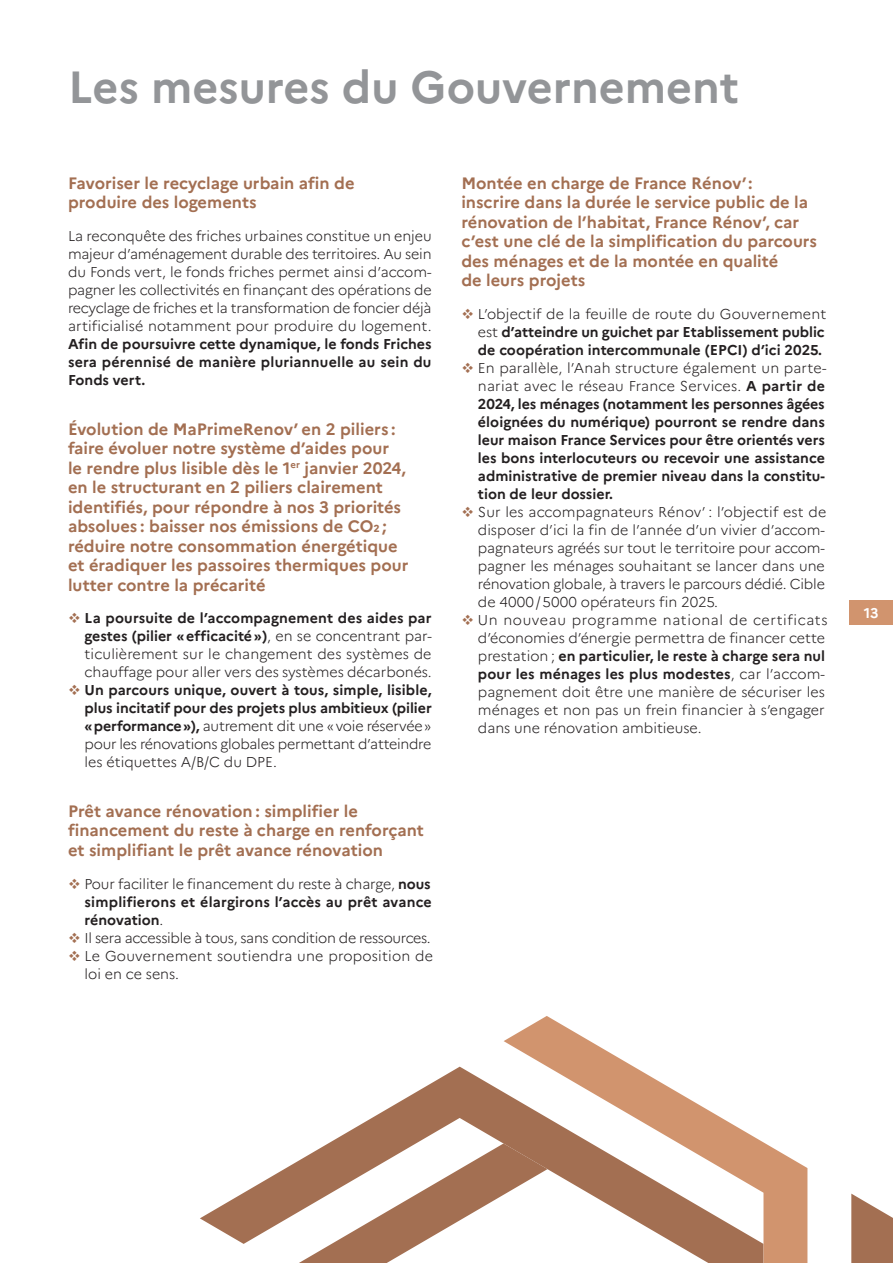
<style>
.page{position:relative;width:893px;height:1263px;background:#fff}
.page>*{position:absolute;margin:0;border:0;box-sizing:border-box;transform-origin:0 0}
.t1{font:700 45px "Marianne";color:#939598}
.Titre_de_Mesure{font:700 16.5px/19.5px "Marianne";color:#a36f52}
.texte_courant{font:300 14.25px/18px "Marianne";color:#231f20;text-align:justify}
.texte_courant-2{font:700 14.25px/18px "Marianne";color:#231f20;text-align:justify}
.texte_courant-3{font:300 14.25px "Marianne";letter-spacing:-.02em;color:#231f20}
.Text_Center{font:700 14.1px "Marianne";color:#fff}
.s1{font-weight:700}
.s2{color:#a36f52}
.s3{font-weight:300}
</style>
<div class="page">
<svg style="left:200px;top:1067px;width:304px;height:196px"></svg>
<svg style="left:504px;top:1016px;width:303px;height:247px"></svg>
<svg style="left:851px;top:1193px;width:42px;height:70px"></svg>
<div style="left:850px;top:600px;width:43px;height:25px;background:#d1946e"></div>
<p class="t1" style="left:68px;top:59px;width:673px">Les mesures du Gouvernement</p>
<p class="Titre_de_Mesure" style="left:68px;top:173px;width:288px">Favoriser le recyclage urbain afin de produire des logements</p>
<p class="texte_courant" style="left:68px;top:226px;width:365px">La reconquête des friches urbaines constitue un enjeu majeur d’aménagement durable des territoires. Au sein du Fonds vert, le fonds friches permet ainsi d’accom&shy;pagner les collectivités en finançant des opérations de recyclage de friches et la transformation de foncier déjà artificialisé notamment pour produire du logement.<br><span class="s1">Afin de poursuivre cette dynamique, le fonds Friches sera pérennisé de manière pluriannuelle au sein du Fonds vert.</span></p>
<p class="Titre_de_Mesure" style="left:68px;top:419px;width:342px">Évolution de MaPrimeRenov’ en 2 piliers : faire évoluer notre système d’aides pour<br>le rendre plus lisible dès le 1<sup>er</sup> janvier 2024, en le structurant en 2 piliers clairement identifiés, pour répondre à nos 3 priorités absolues : baisser nos émissions de CO2 ; réduire notre consommation énergétique et éradiquer les passoires thermiques pour lutter contre la précarité</p>
<p class="texte_courant" style="left:85px;top:608px;width:349px;text-indent:-17px"><span class="s2">❖</span> <span class="s1">La poursuite de l’accompagnement des aides par gestes (pilier «efficacité»)</span>, en se concentrant par&shy;ticulièrement sur le changement des systèmes de chauffage pour aller vers des systèmes décarbonés.</p>
<p class="texte_courant-2" style="left:85px;top:681px;width:349px;text-indent:-17px"><span class="s2">❖</span> Un parcours unique, ouvert à tous, simple, lisible, plus incitatif pour des projets plus ambitieux (pilier «performance»), <span class="s3">autrement dit une « voie réservée » pour les rénovations globales permettant d’atteindre les étiquettes A/B/C du DPE.</span></p>
<p class="Titre_de_Mesure" style="left:68px;top:801px;width:357px">Prêt avance rénovation : simplifier le financement du reste à charge en renforçant et simplifiant le prêt avance rénovation</p>
<p class="texte_courant-2" style="left:85px;top:874px;width:349px;text-indent:-17px"><span class="s2">❖</span> <span class="s3">Pour faciliter le financement du reste à charge,</span> nous simplifierons et élargirons l’accès au prêt avance rénovation<span class="s3">.</span></p>
<p class="texte_courant-3" style="left:68px;top:926px;width:364px"><span class="s2">❖</span> Il sera accessible à tous, sans condition de ressources.</p>
<p class="texte_courant" style="left:85px;top:945px;width:350px;text-indent:-17px"><span class="s2">❖</span> Le Gouvernement soutiendra une proposition de loi en ce sens.</p>
<p class="Titre_de_Mesure" style="left:461px;top:173px;width:357px">Montée en charge de France Rénov’:<br>inscrire dans la durée le service public de la rénovation de l’habitat, France Rénov’, car c’est une clé de la simplification du parcours des ménages et de la montée en qualité<br>de leurs projets</p>
<p class="texte_courant-2" style="left:478px;top:305px;width:350px;text-indent:-17px"><span class="s2">❖</span> <span class="s3">L’objectif de la feuille de route du Gouvernement est</span> d’atteindre un guichet par Etablissement public de coopération intercommunale (EPCI) d’ici 2025.</p>
<p class="texte_courant-2" style="left:478px;top:359px;width:350px;text-indent:-17px"><span class="s2">❖</span> <span class="s3">En parallèle, l’Anah structure également un parte&shy;nariat avec le réseau France Services.</span> A partir de 2024, les ménages (notamment les personnes âgées éloignées du numérique) pourront se rendre dans leur maison France Services pour être orientés vers les bons interlocuteurs ou recevoir une assistance administrative de premier niveau dans la constitu&shy;tion de leur dossier.</p>
<p class="texte_courant" style="left:478px;top:502px;width:350px;text-indent:-17px"><span class="s2">❖</span> Sur les accompagnateurs Rénov’ : l’objectif est de disposer d’ici la fin de l’année d’un vivier d’accom&shy;pagnateurs agréés sur tout le territoire pour accom&shy;pagner les ménages souhaitant se lancer dans une rénovation globale, à travers le parcours dédié. Cible de 4000 / 5000 opérateurs fin 2025.</p>
<p class="texte_courant" style="left:478px;top:610px;width:351px;text-align:left;text-indent:-17px"><span class="s2">❖</span> Un nouveau programme national de certificats d’économies d’énergie permettra de financer cette prestation ; <span class="s1">en particulier, le reste à charge sera nul pour les ménages les plus modestes</span>, car l’accom&shy;pagnement doit être une manière de sécuriser les ménages et non pas un frein financier à s’engager dans une rénovation ambitieuse.</p>
<p class="Text_Center" style="left:864px;top:604px;width:16px">13</p>
</div>
